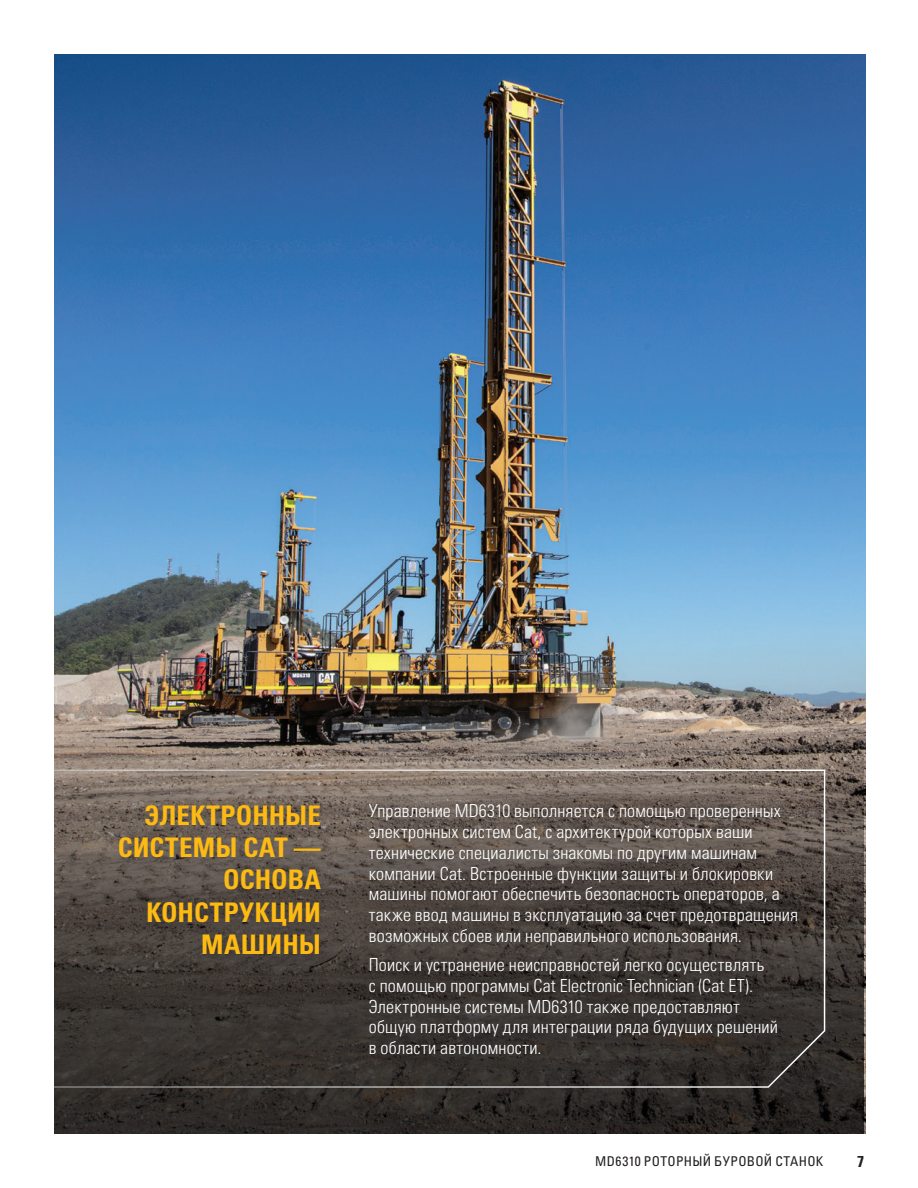
<style>
.page{position:relative;width:918px;height:1188px;background:#fff}
.page>*{position:absolute;margin:0;border:0;box-sizing:border-box;transform-origin:0 0}
.t1{font:27px/32.4px "Univers LTCYR 67 Bold Cond";color:#fcba13;text-align:right}
.Copy{font:18px/20.7px "Univers LTCYR 47 Light Cond";letter-spacing:.01em;color:#fff}
.t2{font:700 condensed 15.75px "Univers LT Std";color:#231f20}
.t3{font:condensed 13.5px "Univers LTCYR 57";letter-spacing:.025em;color:#231f20}
</style>
<div class="page">
<img style="left:54px;top:54px;width:811px;height:1080px">
<svg style="left:54px;top:716px;width:810px;height:418px;background:#574e48"></svg>
<svg style="left:54px;top:769px;width:773px;height:320px;background:#514a44"></svg>
<div style="left:352px;top:786px;width:463px;height:286px;background:#231f20;opacity:.75"></div>
<div style="left:101px;top:787px;width:237px;height:186px;background:#231f20;opacity:.51"></div>
<p class="t1" style="left:118px;top:798px;width:205px">ЭЛЕКТРОННЫЕ<br>СИСТЕМЫ CAT —<br>ОСНОВА<br>КОНСТРУКЦИИ<br>МАШИНЫ</p>
<p class="Copy" style="left:369px;top:800px;width:431px">Управление MD6310 выполняется с помощью проверенных электронных систем Cat, с архитектурой которых ваши технические специалисты знакомы по другим машинам компании Cat. Встроенные функции защиты и блокировки машины помогают обеспечить безопасность операторов, а также ввод машины в эксплуатацию за счет предотвращения возможных сбоев или неправильного использования.</p>
<p class="Copy" style="left:369px;top:954px;width:411px">Поиск и устранение неисправностей легко осуществлять<br>с помощью программы Cat Electronic Technician (Cat ET).<br>Электронные системы MD6310 также предоставляют общую платформу для интеграции ряда будущих решений в области автономности.</p>
<p class="t3" style="left:595px;top:1153px;width:230px">MD6310 РОТОРНЫЙ БУРОВОЙ СТАНОК</p>
<p class="t2" style="left:857px;top:1151px;width:8px">7</p>
</div>
